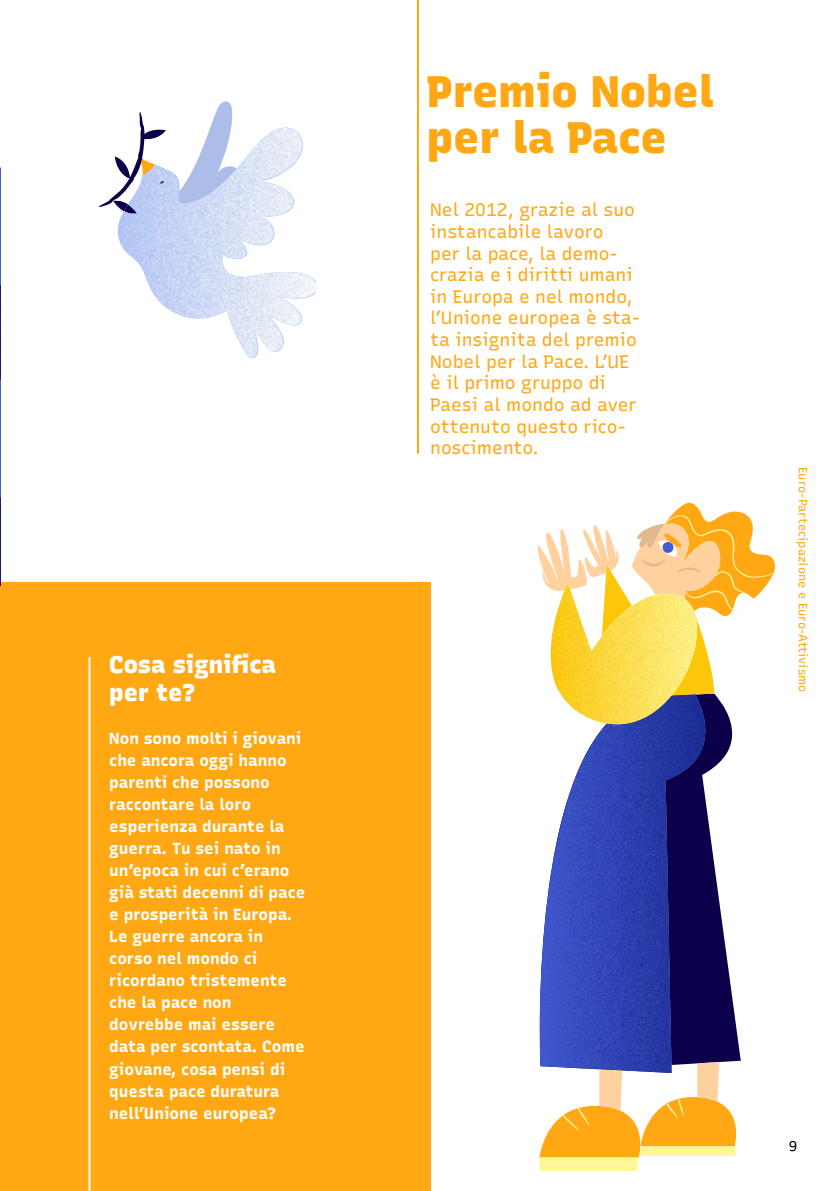
<style>
.page{position:relative;width:840px;height:1191px;background:#fff}
.page>*{position:absolute;margin:0;border:0;box-sizing:border-box;transform-origin:0 0}
.subtitle1{font:300 44px "Recursive Sans Linear";color:#ffa814}
.subsubtitlesblue{font:300 24px/28px "Recursive Sans Linear";color:#fff}
.basicbodytext{font:300 18px/21.6px "Recursive Sans Linear";color:#ffa814}
.special_text_-_final_choice____D{font:300 16px/22px "Recursive Sans Linear";color:#fff}
.t1{font:300 14px "Recursive Sans Linear";color:#000}
.t2{font:300 12px "Recursive Sans Linear";color:#ffa814}
</style>
<div class="page">
<div style="left:0;top:582px;width:430px;height:609px;background:#ffa814"></div>
<hr style="left:88px;top:657px;width:2px;height:534px;background:#fff">
<hr style="left:416px;top:0;width:2px;height:454px;background:#ffa814">
<svg style="left:537px;top:502px;width:237px;height:669px"></svg>
<img style="left:550px;top:582px;width:146px;height:142px">
<img style="left:622px;top:694px;width:82px;height:88px">
<img style="left:566px;top:723px;width:56px;height:347px">
<img style="left:539px;top:800px;width:28px;height:267px">
<img style="left:622px;top:781px;width:49px;height:292px">
<svg style="left:211px;top:101px;width:22px;height:25px"></svg>
<img style="left:117px;top:129px;width:200px;height:229px">
<svg style="left:98px;top:112px;width:68px;height:103px"></svg>
<svg style="left:0;top:167px;width:1px;height:420px"></svg>
<img style="left:0;top:285px;width:1px;height:95px">
<img style="left:0;top:497px;width:1px;height:89px">
<p class="subsubtitlesblue" style="left:109px;top:649px;width:168px">Cosa significa per te?</p>
<p class="special_text_-_final_choice____D" style="left:109px;top:727px;width:197px">Non sono molti i giovani che ancora oggi hanno parenti che possono raccontare la loro esperienza durante la guerra. Tu sei nato in un’epoca in cui c’erano già stati decenni di pace e prosperità in Europa.<br>Le guerre ancora in corso nel mondo ci ricordano tristemente che la pace non dovrebbe mai essere data per scontata. Come giovane, cosa pensi di questa pace duratura nell’Unione europea?</p>
<p class="subtitle1" style="left:426px;top:58px;width:289px">Premio Nobel</p>
<p class="subtitle1" style="left:426px;top:104px;width:241px">per la Pace</p>
<p class="basicbodytext" style="left:430px;top:198px;width:211px">Nel 2012, grazie al suo instancabile lavoro<br>per la pace, la demo&shy;crazia e i diritti umani in Europa e nel mondo, l’Unione europea è sta&shy;ta insignita del premio<br>Nobel per la Pace. L’UE è il primo gruppo di<br>Paesi al mondo ad aver ottenuto questo rico&shy;noscimento.</p>
<p class="t2" style="left:811px;top:467px;width:227px;rotate:90deg">Euro-Partecipazione e Euro-Attivismo</p>
<p class="t1" style="left:788px;top:1135px;width:10px">9</p>
</div>
